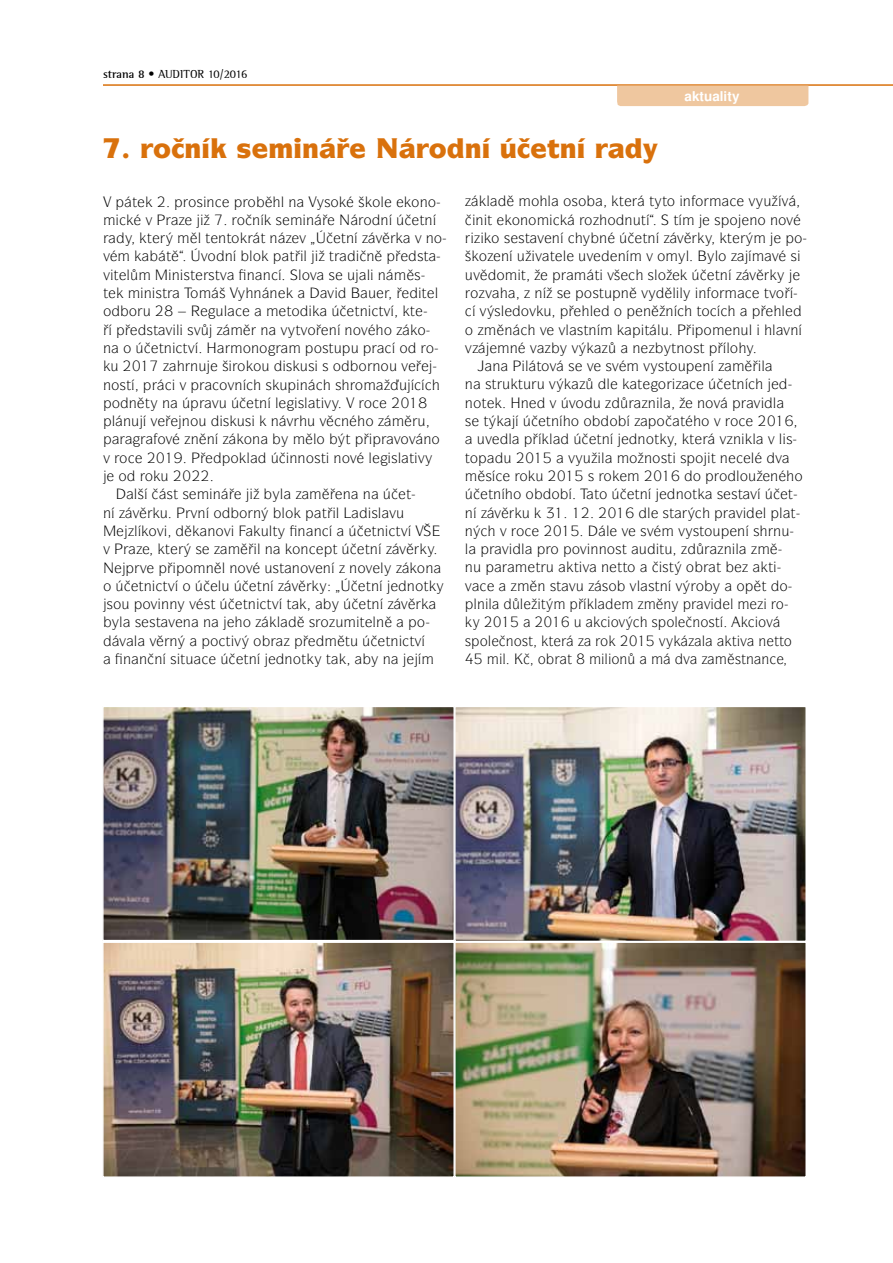
<style>
.page{position:relative;width:893px;height:1263px;background:#fff}
.page>*{position:absolute;margin:0;border:0;box-sizing:border-box;transform-origin:0 0}
.t1{font:14.25px "Itc Symbol CE";color:#000}
.t2{font:700 13.5px "Nimbus San LCE";color:#fff}
.t3{font:12px "Rotis Semiserif";color:#000}
.s1{font-weight:700}
</style>
<div class="page">
<hr style="left:103px;top:84px;width:790px;height:2px;background:#d9710c">
<div style="left:617px;top:86px;width:191px;height:20px;background:#efc79f"></div>
<img style="left:105px;top:709px;width:347px;height:229px">
<div style="left:102px;top:706px;width:353px;height:235px;border:2px solid #fff"></div>
<img style="left:457px;top:709px;width:347px;height:230px">
<div style="left:454px;top:706px;width:353px;height:236px;border:2px solid #fff"></div>
<img style="left:105px;top:944px;width:347px;height:231px">
<div style="left:102px;top:941px;width:353px;height:237px;border:2px solid #fff"></div>
<img style="left:457px;top:944px;width:347px;height:231px">
<div style="left:454px;top:941px;width:353px;height:237px;border:2px solid #fff"></div>
<p class="t3" style="left:103px;top:66px;width:146px"><span class="s1">strana 8 •</span> AUDITOR 10/2016</p>
<p class="t2" style="left:685px;top:88px;width:56px">aktuality</p>
<p class="t1" style="left:188px;top:193px;width:28px">□▲■</p>
<p class="t1" style="left:248px;top:193px;width:50px">□ ● ■</p>
<p class="t1" style="left:411px;top:193px;width:27px">□■□</p>
<p class="t1" style="left:237px;top:212px;width:47px">□ ■ ▲</p>
<p class="t1" style="left:306px;top:212px;width:10px">■</p>
<p class="t1" style="left:198px;top:230px;width:44px">● ▼ ■▼□</p>
<p class="t1" style="left:375px;top:230px;width:68px">❖ ❖ ■□</p>
<p class="t1" style="left:166px;top:248px;width:97px">▼ ❖□ ■ ●□</p>
<p class="t1" style="left:103px;top:267px;width:29px">❖▼●</p>
<p class="t1" style="left:172px;top:267px;width:57px">■ ▲▼ ▲▼❖</p>
<p class="t1" style="left:298px;top:267px;width:89px">●□❖ ▲ ◆ ● ■</p>
<p class="t1" style="left:144px;top:285px;width:25px">■▲▼</p>
<p class="t1" style="left:103px;top:303px;width:49px">□ □◆</p>
<p class="t1" style="left:354px;top:303px;width:38px">▼■ ▼❖</p>
<p class="t1" style="left:146px;top:322px;width:56px">▲▼ ❖● ▲❖</p>
<p class="t1" style="left:260px;top:322px;width:133px">■ ❖ ▼❖□ ■ ■□❖ □</p>
<p class="t1" style="left:159px;top:340px;width:60px">▼■ ▼❖ ★</p>
<p class="t1" style="left:243px;top:340px;width:27px">□■□</p>
<p class="t1" style="left:314px;top:340px;width:47px">□▲▼◆ ◆</p>
<p class="t1" style="left:237px;top:358px;width:172px">□ □◆ ▲ ◆▲ ▲□ □■□◆ ❖</p>
<p class="t1" style="left:103px;top:376px;width:30px">■□▲▼</p>
<p class="t1" style="left:179px;top:376px;width:65px">❖ □❖■</p>
<p class="t1" style="left:266px;top:376px;width:44px">▲◆ ■</p>
<p class="t1" style="left:112px;top:395px;width:60px">□■▼ ■</p>
<p class="t1" style="left:254px;top:395px;width:26px">▼■ ●</p>
<p class="t1" style="left:298px;top:395px;width:35px">▲● ▼❖</p>
<p class="t1" style="left:112px;top:413px;width:47px">● ■◆ ❖</p>
<p class="t1" style="left:182px;top:413px;width:71px">■□◆ ▲ ◆▲</p>
<p class="t1" style="left:271px;top:413px;width:105px">■❖◆ ❖■□</p>
<p class="t1" style="left:394px;top:431px;width:48px">❖□❖ ■□</p>
<p class="t1" style="left:289px;top:450px;width:84px">■■□▲▼ ■□❖ ●</p>
<p class="t1" style="left:391px;top:450px;width:35px">▲● ▼❖</p>
<p class="t1" style="left:118px;top:468px;width:52px">□ □◆</p>
<p class="t1" style="left:134px;top:486px;width:56px">● ▲▼ ▲</p>
<p class="t1" style="left:213px;top:486px;width:10px">■</p>
<p class="t1" style="left:280px;top:486px;width:5px">●</p>
<p class="t1" style="left:160px;top:504px;width:103px">◆ ❖■ □ □■</p>
<p class="t1" style="left:371px;top:504px;width:34px">▲● ❖◆</p>
<p class="t1" style="left:134px;top:523px;width:31px">● □❖</p>
<p class="t1" style="left:207px;top:523px;width:25px">■□❖</p>
<p class="t1" style="left:261px;top:523px;width:18px">◆●▼</p>
<p class="t1" style="left:372px;top:523px;width:38px">▼■ ▼❖</p>
<p class="t1" style="left:332px;top:541px;width:47px">▼ ▼■</p>
<p class="t1" style="left:185px;top:559px;width:148px">□ ■ ● ■□❖ ◆▲▼ ■□❖ ■</p>
<p class="t1" style="left:349px;top:559px;width:36px">■□❖ ●</p>
<p class="t1" style="left:103px;top:578px;width:89px">□ ▼■ ▼❖ □</p>
<p class="t1" style="left:407px;top:578px;width:23px">■□▼</p>
<p class="t1" style="left:107px;top:596px;width:110px">▲□◆ □❖ ■■ ❖ ▲▼</p>
<p class="t1" style="left:243px;top:596px;width:50px">▼■ ▼❖ ▼</p>
<p class="t1" style="left:119px;top:614px;width:93px">● ▲▲▼❖■ ■</p>
<p class="t1" style="left:309px;top:614px;width:77px">▲□◆ ▼●■</p>
<p class="t1" style="left:119px;top:633px;width:60px">❖● ❖ ■</p>
<p class="t1" style="left:210px;top:633px;width:53px">□▼❖ □</p>
<p class="t1" style="left:385px;top:633px;width:38px">▼■ ▼❖</p>
<p class="t1" style="left:123px;top:651px;width:72px">■ ■■ ▲▼◆</p>
<p class="t1" style="left:285px;top:651px;width:23px">■□▼</p>
<p class="t1" style="left:383px;top:651px;width:10px">■</p>
<p class="t1" style="left:486px;top:193px;width:5px">●</p>
<p class="t1" style="left:531px;top:193px;width:57px">□ ● □▲□</p>
<p class="t1" style="left:619px;top:193px;width:86px">▼ ▼ ▼□ ■□</p>
<p class="t1" style="left:748px;top:193px;width:42px">❖◆❖</p>
<p class="t1" style="left:512px;top:212px;width:27px">□■□</p>
<p class="t1" style="left:584px;top:212px;width:63px">□ □ ■◆▼</p>
<p class="t1" style="left:714px;top:212px;width:81px">▲ □ ■□ ■□❖</p>
<p class="t1" style="left:491px;top:230px;width:70px">□ ▲▲▼❖■</p>
<p class="t1" style="left:599px;top:230px;width:10px">■</p>
<p class="t1" style="left:479px;top:248px;width:116px">□ ■ ◆❖▼● ◆❖</p>
<p class="t1" style="left:618px;top:248px;width:49px">■ ❖ □</p>
<p class="t1" style="left:686px;top:248px;width:43px">● ●□</p>
<p class="t1" style="left:465px;top:267px;width:63px">◆❖□▼</p>
<p class="t1" style="left:648px;top:267px;width:20px">▲●□</p>
<p class="t1" style="left:584px;top:285px;width:66px">□▲▼◆ ■ ❖</p>
<p class="t1" style="left:672px;top:285px;width:48px">●● ■□</p>
<p class="t1" style="left:764px;top:285px;width:22px">▼❖□</p>
<p class="t1" style="left:480px;top:303px;width:74px">❖▲● □❖◆</p>
<p class="t1" style="left:782px;top:303px;width:5px">●</p>
<p class="t1" style="left:540px;top:321px;width:59px">❖ ❖● ▲▼■</p>
<p class="t1" style="left:644px;top:321px;width:26px">▼ ●◆</p>
<p class="t1" style="left:704px;top:321px;width:50px">□ ■◆●</p>
<p class="t1" style="left:772px;top:321px;width:28px">● ❖■</p>
<p class="t1" style="left:632px;top:340px;width:74px">■ ▼■□▲▼</p>
<p class="t1" style="left:492px;top:358px;width:128px">■ ● ▼□❖ ▲ ❖ ▲❖</p>
<p class="t1" style="left:643px;top:358px;width:69px">❖ ▲▼□◆ ■</p>
<p class="t1" style="left:761px;top:358px;width:5px">●</p>
<p class="t1" style="left:465px;top:376px;width:93px">■ ▲▼◆▼◆◆ ❖</p>
<p class="t1" style="left:607px;top:376px;width:61px">● ▼ □</p>
<p class="t1" style="left:465px;top:395px;width:23px">■□▼</p>
<p class="t1" style="left:549px;top:395px;width:53px">❖ ❖□◆</p>
<p class="t1" style="left:697px;top:395px;width:25px">■□❖</p>
<p class="t1" style="left:546px;top:413px;width:73px">▼■□ □ □</p>
<p class="t1" style="left:657px;top:413px;width:83px">□▼□ ❖□</p>
<p class="t1" style="left:477px;top:431px;width:37px">◆❖ ●</p>
<p class="t1" style="left:549px;top:431px;width:5px">●</p>
<p class="t1" style="left:638px;top:431px;width:23px">■□▼</p>
<p class="t1" style="left:689px;top:431px;width:105px">▼ ❖■ ● ❖●▲</p>
<p class="t1" style="left:568px;top:450px;width:38px">❖◆●</p>
<p class="t1" style="left:629px;top:450px;width:100px">□ ■□▲▼ ▲ □ ▼ ■</p>
<p class="t1" style="left:485px;top:468px;width:60px">▲ □ ◆</p>
<p class="t1" style="left:693px;top:468px;width:112px">□ □●□◆ ■ □</p>
<p class="t1" style="left:488px;top:486px;width:73px">▼■□ □ □</p>
<p class="t1" style="left:676px;top:486px;width:23px">■□▼</p>
<p class="t1" style="left:717px;top:486px;width:42px">▲▲▼❖</p>
<p class="t1" style="left:647px;top:504px;width:29px">● ▲▼</p>
<p class="t1" style="left:736px;top:504px;width:62px">❖ ● ●▼</p>
<p class="t1" style="left:465px;top:523px;width:61px">■ ❖ □</p>
<p class="t1" style="left:606px;top:523px;width:49px">● ❖ ▲❖</p>
<p class="t1" style="left:678px;top:523px;width:113px">❖ ▲▼□◆ ■ ▲ ■◆</p>
<p class="t1" style="left:465px;top:541px;width:61px">● ❖ ●</p>
<p class="t1" style="left:551px;top:541px;width:124px">□ □❖ ■■□▲▼ ◆ ▼◆</p>
<p class="t1" style="left:574px;top:559px;width:63px">▼❖ ■ ▼▼□</p>
<p class="t1" style="left:662px;top:559px;width:34px">▲▼ □</p>
<p class="t1" style="left:537px;top:578px;width:48px">■ ▲▼ ❖◆</p>
<p class="t1" style="left:602px;top:578px;width:104px">▲□ ❖● ▲▼■ ❖ □</p>
<p class="t1" style="left:736px;top:578px;width:53px">□ ▼ □</p>
<p class="t1" style="left:474px;top:596px;width:20px">●■●</p>
<p class="t1" style="left:594px;top:596px;width:5px">●</p>
<p class="t1" style="left:730px;top:596px;width:5px">●</p>
<p class="t1" style="left:574px;top:614px;width:53px">◆ □❖</p>
<p class="t1" style="left:652px;top:614px;width:70px">▲ □● ■□▲▼</p>
<p class="t1" style="left:465px;top:633px;width:90px">▲ □● ■□▲▼ ▼</p>
<p class="t1" style="left:702px;top:633px;width:92px">● ▼❖ ■ ▼▼□</p>
<p class="t1" style="left:605px;top:651px;width:24px">●□■</p>
<p class="t1" style="left:735px;top:651px;width:36px">▲▼■ ■</p>
</div>
